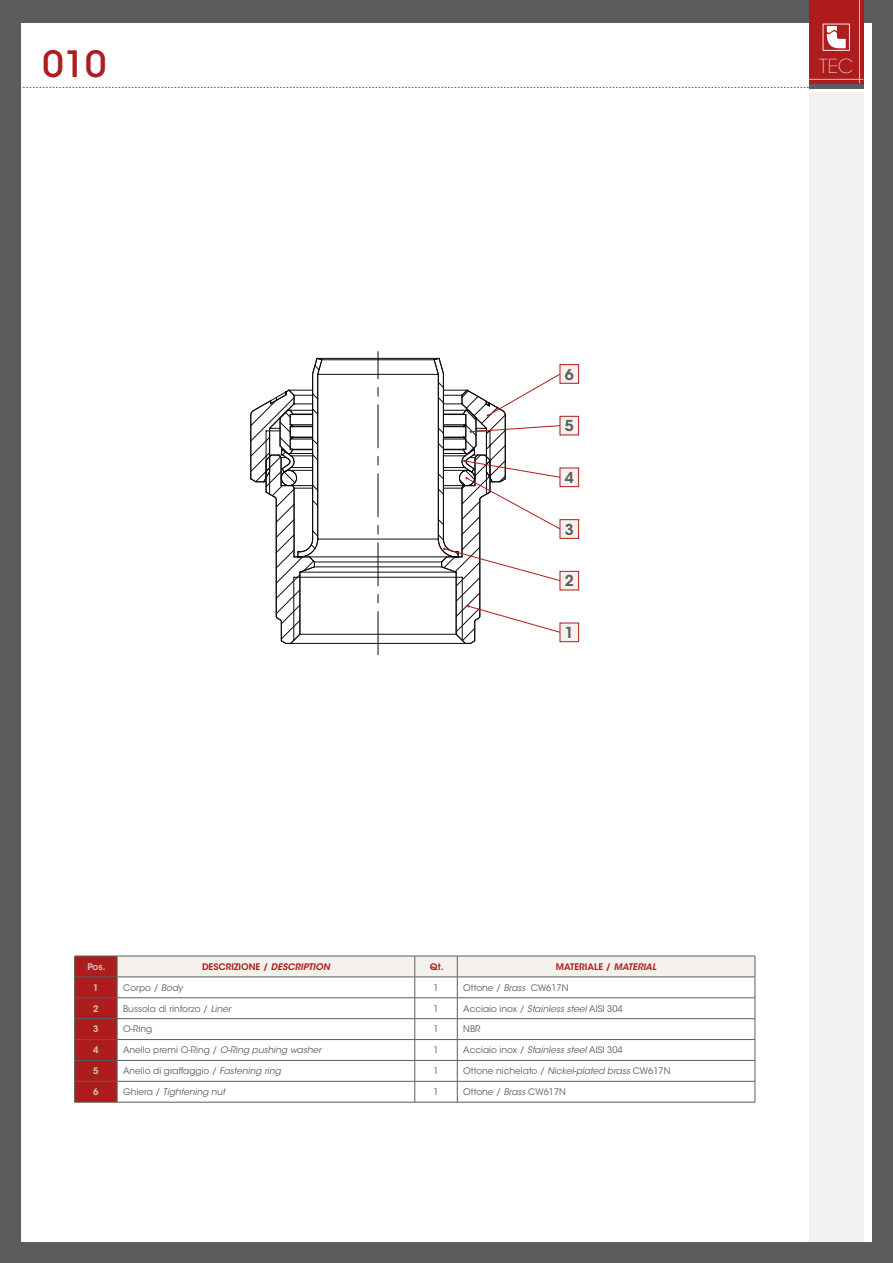
<style>
.page{position:relative;width:893px;height:1263px;background:#5d5b5e}
.page>*{position:absolute;margin:0;border:0;box-sizing:border-box;transform-origin:0 0}
.t1{font:500 36px "ITC Avant Garde Std";color:#af1c1e}
.t2{font:200 19.2px "ITC Avant Garde Std";color:#f5f2ee}
.t3{font:600 15px "ITC Avant Garde Std";color:#5d5b5e}
.t4{font:9px "ITC Avant Garde Std";color:#5d5b5e}
.t5{font:italic 9px "ITC Avant Garde Std";color:#5d5b5e}
.t6{font:600 9px "ITC Avant Garde Std";color:#af1c1e}
.t7{font:600 9px "ITC Avant Garde Std";color:#d0c9c0}
.s1{font-style:italic}
.s2{font-style:normal}
</style>
<div class="page">
<div style="left:21px;top:23px;width:851px;height:1219px;background:#fff"></div>
<div style="left:809px;top:0;width:54px;height:83px;background:#af1c1e"></div>
<svg style="left:823px;top:24px;width:27px;height:27px"></svg>
<hr style="left:809px;top:79px;width:54px;height:1px;background:#d0c9c0">
<hr style="left:859px;top:0;width:1px;height:83px;background:#d0c9c0">
<hr style="left:809px;top:84px;width:54px;height:4px;background:#5d5b5e">
<div style="left:809px;top:93px;width:54px;height:1149px;background:#f2f2f3"></div>
<svg style="left:21px;top:87px;width:788px;height:1px"></svg>
<div style="left:560px;top:365px;width:19px;height:18px;background:#f5f2ee"></div>
<div style="left:560px;top:364px;width:19px;height:20px;border:1px solid #af1c1e"></div>
<div style="left:560px;top:416px;width:19px;height:19px;background:#f5f2ee"></div>
<div style="left:560px;top:416px;width:19px;height:19px;border:1px solid #af1c1e"></div>
<div style="left:560px;top:468px;width:19px;height:19px;background:#f5f2ee"></div>
<div style="left:560px;top:468px;width:19px;height:19px;border:1px solid #af1c1e"></div>
<div style="left:560px;top:520px;width:19px;height:18px;background:#f5f2ee"></div>
<div style="left:560px;top:519px;width:19px;height:20px;border:1px solid #af1c1e"></div>
<div style="left:560px;top:571px;width:19px;height:19px;background:#f5f2ee"></div>
<div style="left:560px;top:571px;width:19px;height:19px;border:1px solid #af1c1e"></div>
<svg style="left:251px;top:352px;width:310px;height:303px"></svg>
<div style="left:560px;top:623px;width:19px;height:19px;background:#f5f2ee"></div>
<div style="left:560px;top:623px;width:19px;height:19px;border:1px solid #af1c1e"></div>
<svg style="left:74px;top:956px;width:682px;height:146px"></svg>
<hr style="left:74px;top:1102px;width:43px;height:1px;background:#5d5b5e">
<hr style="left:117px;top:1102px;width:298px;height:1px;background:#5d5b5e">
<hr style="left:415px;top:1102px;width:42px;height:1px;background:#5d5b5e">
<hr style="left:457px;top:1102px;width:298px;height:1px;background:#5d5b5e">
<p class="t1" style="left:43px;top:41px;width:65px">010</p>
<p class="t3" style="left:565px;top:364px;width:11px">6</p>
<p class="t3" style="left:565px;top:416px;width:11px">5</p>
<p class="t3" style="left:565px;top:468px;width:11px">4</p>
<p class="t3" style="left:565px;top:520px;width:11px">3</p>
<p class="t3" style="left:565px;top:571px;width:11px">2</p>
<p class="t3" style="left:565px;top:623px;width:11px">1</p>
<p class="t7" style="left:87px;top:961px;width:20px">Pos.</p>
<p class="t6" style="left:202px;top:961px;width:129px">DESCRIZIONE / <span class="s1">DESCRIPTION</span></p>
<p class="t6" style="left:430px;top:961px;width:15px">Qt.</p>
<p class="t6" style="left:556px;top:961px;width:102px">MATERIALE / <span class="s1">MATERIAL</span></p>
<p class="t7" style="left:93px;top:982px;width:7px">1</p>
<p class="t4" style="left:123px;top:982px;width:61px">Corpo / <span class="s1">Body</span></p>
<p class="t4" style="left:433px;top:982px;width:7px">1</p>
<p class="t4" style="left:463px;top:982px;width:107px">Ottone / <span class="s1">Brass</span> CW617N</p>
<p class="t7" style="left:93px;top:1002px;width:7px">2</p>
<p class="t4" style="left:123px;top:1003px;width:109px">Bussola di rinforzo / <span class="s1">Liner</span></p>
<p class="t4" style="left:433px;top:1003px;width:7px">1</p>
<p class="t4" style="left:463px;top:1003px;width:161px">Acciaio inox / <span class="s1">Stainless steel</span> AISI 304</p>
<p class="t7" style="left:93px;top:1023px;width:7px">3</p>
<p class="t4" style="left:123px;top:1024px;width:31px">O-Ring</p>
<p class="t4" style="left:433px;top:1024px;width:7px">1</p>
<p class="t4" style="left:463px;top:1024px;width:19px">NBR</p>
<p class="t7" style="left:93px;top:1044px;width:7px">4</p>
<p class="t5" style="left:123px;top:1044px;width:200px"><span class="s2">Anello premi O-Ring /</span> O-Ring pushing washer</p>
<p class="t4" style="left:433px;top:1044px;width:7px">1</p>
<p class="t4" style="left:463px;top:1044px;width:161px">Acciaio inox / <span class="s1">Stainless steel</span> AISI 304</p>
<p class="t7" style="left:93px;top:1065px;width:7px">5</p>
<p class="t4" style="left:123px;top:1065px;width:159px">Anello di graffaggio / <span class="s1">Fastening ring</span></p>
<p class="t4" style="left:433px;top:1065px;width:7px">1</p>
<p class="t4" style="left:463px;top:1065px;width:209px">Ottone nichelato / <span class="s1">Nickel-plated brass</span> CW617N</p>
<p class="t7" style="left:93px;top:1086px;width:7px">6</p>
<p class="t5" style="left:123px;top:1086px;width:104px"><span class="s2">Ghiera /</span> Tightening nut</p>
<p class="t4" style="left:433px;top:1086px;width:7px">1</p>
<p class="t4" style="left:463px;top:1086px;width:104px">Ottone / <span class="s1">Brass</span> CW617N</p>
<h2 class="t2" style="left:819px;top:55px;width:36px">TEC</h2>
</div>
